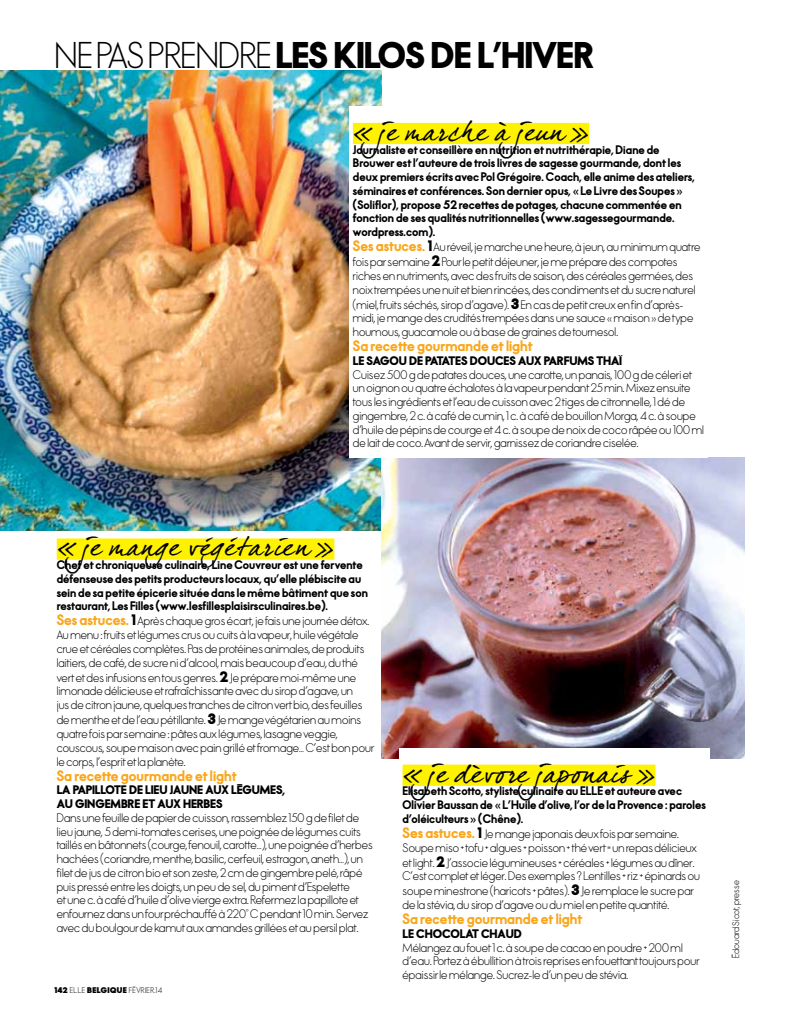
<style>
.page{position:relative;width:798px;height:1030px;background:#fff}
.page>*{position:absolute;margin:0;border:0;box-sizing:border-box;transform-origin:0 0}
.t1{font:800 33.75px "Elle Nova C";letter-spacing:-.01em;color:#000}
.t2{font:31.25px "Dear Joe 4 full";color:#000}
.t3{font:800 13.75px "Elle Nova C";letter-spacing:.005em;color:#faa61a}
.t4{font:11.25px/13.8px "Elle Nova C";letter-spacing:.005em;color:#000}
.t5{font:800 11.25px/13.8px "Elle Nova C";letter-spacing:.005em;color:#000}
.t6{font:800 11.25px "Elle Nova C";letter-spacing:.005em;color:#000}
.t7{font:8.75px "Elle Nova C";letter-spacing:.005em;color:#000}
.t8{font:7.5px "Elle Nova C";letter-spacing:.05em;color:#000}
.s1{font-weight:400}
.s2{font-weight:800;font-size:13.75px;color:#faa61a}
.s3{font-weight:800;font-size:13.75px}
.s4{font-weight:900}
</style>
<div class="page">
<img style="left:0;top:70px;width:381px;height:461px">
<img style="left:381px;top:457px;width:363px;height:301px">
<div style="left:349px;top:106px;width:358px;height:351px;background:#fff"></div>
<div style="left:353px;top:123px;width:236px;height:21px;background:#fff200"></div>
<div style="left:399px;top:748px;width:310px;height:245px;background:#fff"></div>
<div style="left:402px;top:764px;width:253px;height:21px;background:#fff200"></div>
<div style="left:57px;top:538px;width:277px;height:21px;background:#fff200"></div>
<h1 class="t1" style="left:55px;top:36px;width:539px"><span class="s1">ne pas prendre</span> LES KILOS DE L’HIVER</h1>
<h2 class="t2" style="left:353px;top:111px;width:237px">«je marche à jeun»</h2>
<p class="t5" style="left:353px;top:143px;width:343px">Journaliste et conseillère en nutrition et nutrithérapie, Diane de Brouwer est l’auteure de trois livres de sagesse gourmande, dont les deux premiers écrits avec Pol Grégoire. Coach, elle anime des ateliers, séminaires et conférences. Son dernier opus, «Le Livre des Soupes» (Soliflor), propose 52 recettes de potages, chacune commentée en fonction de ses qualités nutritionnelles (www.sagessegourmande. wordpress.com).</p>
<p class="t4" style="left:353px;top:240px;width:349px;line-height:15px"><span class="s2">Ses astuces.</span> <span class="s3">1</span> Au réveil, je marche une heure, à jeun, au minimum quatre fois par semaine <span class="s3">2</span> Pour le petit déjeuner, je me prépare des compotes</p>
<p class="t4" style="left:353px;top:269px;width:344px">riches en nutriments, avec des fruits de saison, des céréales germées, des noix trempées une nuit et bien rincées, des condiments et du sucre naturel</p>
<p class="t4" style="left:353px;top:298px;width:342px">(miel, fruits séchés, sirop d’agave). <span class="s3">3</span> En cas de petit creux en fin d’après&shy;midi, je mange des crudités trempées dans une sauce «maison » de type houmous, guacamole ou à base de graines de tournesol.</p>
<p class="t3" style="left:353px;top:338px;width:181px">Sa recette gourmande et light</p>
<p class="t6" style="left:353px;top:354px;width:80px">LE SAGOU DE PATATES</p>
<p class="t6" style="left:469px;top:354px;width:34px">DOUCES</p>
<p class="t6" style="left:518px;top:354px;width:87px">AUX PARFUMS THA</p>
<p class="t6" style="left:619px;top:354px;width:4px">Ï</p>
<p class="t4" style="left:353px;top:368px;width:352px">Cuisez 500g de patates douces, une carotte, un panais, 100g de céleri et un oignon ou quatre échalotes à la vapeur pendant 25min. Mixez ensuite tous les ingrédients et l’eau de cuisson avec 2 tiges de citronnelle, 1 dé de gingembre, 2 c. à café de cumin, 1 c. à café de bouillon Morga, 4 c. à soupe d’huile de pépins de courge et 4 c. à soupe de noix de coco râpée ou 100ml de lait de coco. Avant de servir, garnissez de coriandre ciselée.</p>
<h2 class="t2" style="left:57px;top:526px;width:279px">«je mange végétarien»</h2>
<p class="t5" style="left:57px;top:558px;width:312px">Chef et chroniqueuse culinaire, Line Couvreur est une fervente défenseuse des petits producteurs locaux, qu’elle plébiscite au sein de sa petite épicerie située dans le même bâtiment que son restaurant, Les Filles (www.lesfillesplaisirsculinaires.be).</p>
<p class="t4" style="left:57px;top:615px;width:314px"><span class="s2">Ses astuces.</span> <span class="s3">1</span> Après chaque gros écart, je fais une journée détox.<br>Au menu : fruits et légumes crus ou cuits à la vapeur, huile végétale crue et céréales complètes. Pas de protéines animales, de produits laitiers, de café, de sucre ni d’alcool, mais beaucoup d’eau, du thé</p>
<p class="t4" style="left:57px;top:671px;width:307px">vert et des infusions en tous genres. <span class="s3">2</span> Je prépare moi-même une limonade délicieuse et rafraîchissante avec du sirop d’agave, un jus de citron jaune, quelques tranches de citron vert bio, des feuilles</p>
<p class="t4" style="left:57px;top:713px;width:319px">de menthe et de l’eau pétillante. <span class="s3">3</span> Je mange végétarien au moins quatre fois par semaine : pâtes aux légumes, lasagne veggie, couscous, soupe maison avec pain grillé et fromage… C’est bon pour le corps, l’esprit et la planète.</p>
<p class="t3" style="left:57px;top:767px;width:181px">Sa recette gourmande et light</p>
<p class="t6" style="left:57px;top:783px;width:23px">LA PAPILLOTE</p>
<p class="t6" style="left:129px;top:783px;width:140px">DE LIEU JAUNE AUX LÉGUMES</p>
<p class="t6" style="left:282px;top:783px;width:4px">,</p>
<p class="t6" style="left:57px;top:797px;width:161px">AU GINGEMBRE ET AUX HERBES</p>
<p class="t4" style="left:57px;top:811px;width:317px">Dans une feuille de papier de cuisson, rassemblez 150g de filet de lieu jaune, 5 demi-tomates cerises, une poignée de légumes cuits taillés en bâtonnets (courge, fenouil, carotte…), une poignée d’herbes hachées (coriandre, menthe, basilic, cerfeuil, estragon, aneth…), un filet de jus de citron bio et son zeste, 2 cm de gingembre pelé, râpé puis pressé entre les doigts, un peu de sel, du piment d’Espelette<br>et une c. à café d’huile d’olive vierge extra. Refermez la papillote et enfournez dans un four préchauffé à 220°C pendant 10min. Servez avec du boulgour de kamut aux amandes grillées et au persil plat.</p>
<p class="t8" style="left:54px;top:986px;width:109px"><span class="s4">142</span> ELLE <span class="s4">BELGIQUE</span> février.14</p>
<h2 class="t2" style="left:402px;top:752px;width:254px">«je dèvore japonais»</h2>
<p class="t5" style="left:402px;top:784px;width:305px">Elisabeth Scotto, styliste culinaire au ELLE et auteure avec<br>Olivier Baussan de «L’Huile d’olive, l’or de la Provence : paroles d’oléiculteurs» (Chêne).</p>
<p class="t4" style="left:402px;top:827px;width:296px"><span class="s2">Ses astuces.</span> <span class="s3">1</span> Je mange japonais deux fois par semaine.<br>Soupe miso + tofu + algues + poisson + thé vert = un repas délicieux</p>
<p class="t4" style="left:402px;top:856px;width:299px">et light. <span class="s3">2</span> J’associe légumineuses + céréales + légumes au dîner.<br>C’est complet et léger. Des exemples ? Lentilles + riz + épinards ou</p>
<p class="t4" style="left:402px;top:884px;width:293px">soupe minestrone (haricots + pâtes). <span class="s3">3</span> Je remplace le sucre par de la stévia, du sirop d’agave ou du miel en petite quantité.</p>
<p class="t3" style="left:402px;top:910px;width:181px">Sa recette gourmande et light</p>
<p class="t6" style="left:402px;top:926px;width:23px">LE CHOCOLAT</p>
<p class="t6" style="left:481px;top:926px;width:10px">CHA</p>
<p class="t6" style="left:505px;top:926px;width:17px">UD</p>
<p class="t4" style="left:402px;top:941px;width:298px">Mélangez au fouet 1 c. à soupe de cacao en poudre + 200ml d’eau. Portez à ébullition à trois reprises en fouettant toujours pour épaissir le mélange. Sucrez-le d’un peu de stévia.</p>
<p class="t7" style="left:730px;top:957px;width:79px;rotate:-90deg">Èdouard Sicot, presse</p>
</div>
